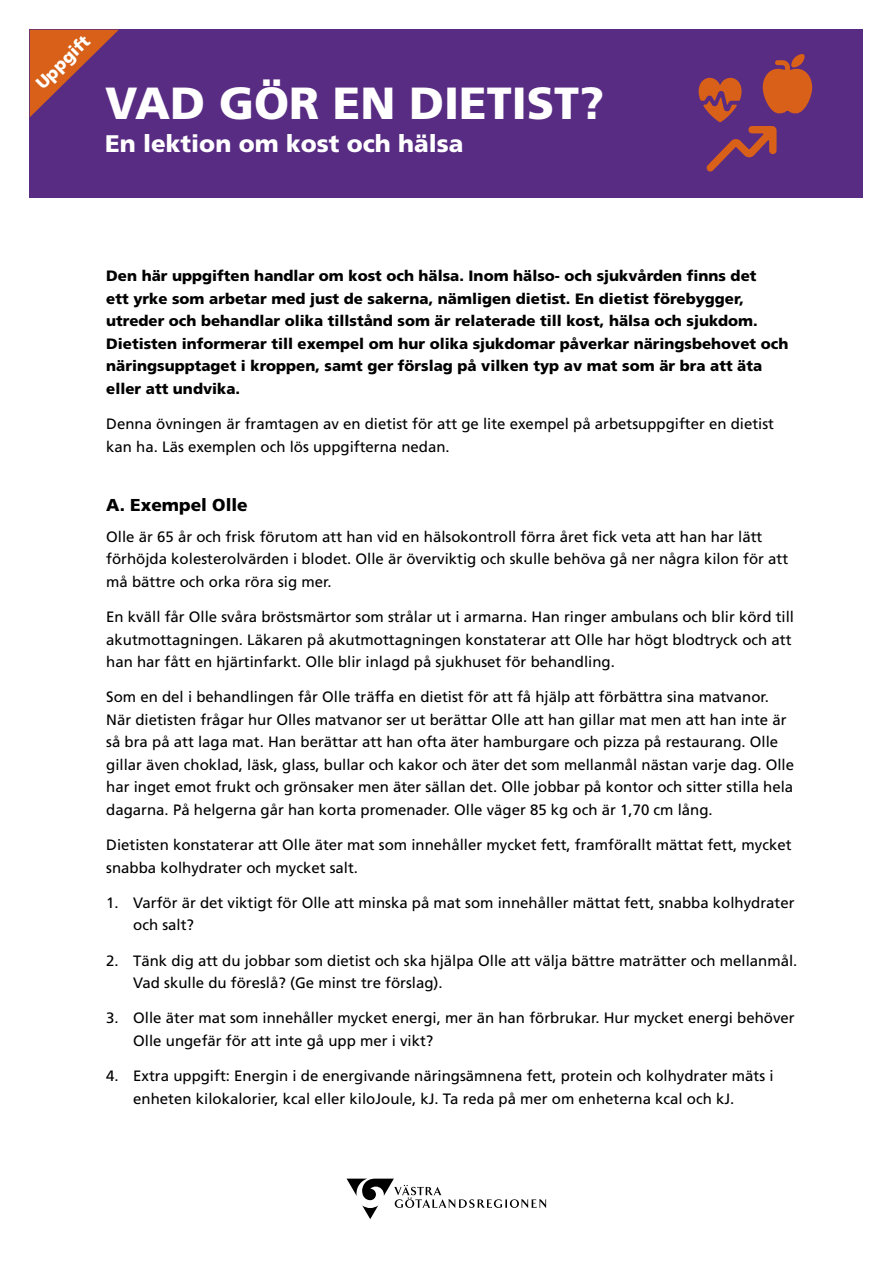
<style>
.page{position:relative;width:893px;height:1263px;background:#fff}
.page>*{position:absolute;margin:0;border:0;box-sizing:border-box;transform-origin:0 0}
.Rubrik_1_-_elevuppgi{font:900 45px "Frutiger LT Std";color:#fff}
.Rubrik_1_-_underrubr{font:900 24px "Frutiger LT Std";color:#fff}
.Rubrik_2_-_elevuppgi{font:900 17.25px "Frutiger LT Std";color:#000}
.t1{font:900 17.25px "Frutiger LT Std";color:#fff}
.Brödtext_-_elevuppgi{font:15px/22.5px "Frutiger LT Std";color:#000}
.Brödtext_-_elevuppgi-2{font:900 15px/22.5px "Frutiger LT Std";color:#000}
</style>
<div class="page">
<svg style="left:347px;top:1178px;width:199px;height:41px"></svg>
<div style="left:30px;top:30px;width:833px;height:168px;background:#582c83"></div>
<svg style="left:30px;top:30px;width:89px;height:87px"></svg>
<svg style="left:699px;top:54px;width:113px;height:118px"></svg>
<p class="t1" style="left:31px;top:79px;width:70px;rotate:-45deg">Uppgift</p>
<h1 class="Rubrik_1_-_elevuppgi" style="left:105px;top:76px;width:501px">VAD GÖR EN DIETIST?</h1>
<h1 class="Rubrik_1_-_underrubr" style="left:105px;top:129px;width:360px">En lektion om kost och hälsa</h1>
<p class="Brödtext_-_elevuppgi-2" style="left:106px;top:265px;width:683px">Den här uppgiften handlar om kost och hälsa. Inom hälso- och sjukvården finns det<br>ett yrke som arbetar med just de sakerna, nämligen dietist. En dietist förebygger, utreder och behandlar olika tillstånd som är relaterade till kost, hälsa och sjukdom.<br>Dietisten informerar till exempel om hur olika sjukdomar påverkar näringsbehovet och näringsupptaget i kroppen, samt ger förslag på vilken typ av mat som är bra att äta eller att undvika.</p>
<p class="Brödtext_-_elevuppgi" style="left:106px;top:413px;width:669px">Denna övningen är framtagen av en dietist för att ge lite exempel på arbetsuppgifter en dietist kan ha. Läs exemplen och lös uppgifterna nedan.</p>
<h2 class="Rubrik_2_-_elevuppgi" style="left:106px;top:494px;width:143px">A. Exempel Olle</h2>
<p class="Brödtext_-_elevuppgi" style="left:106px;top:525px;width:683px">Olle är 65 år och frisk förutom att han vid en hälsokontroll förra året fick veta att han har lätt förhöjda kolesterolvärden i blodet. Olle är överviktig och skulle behöva gå ner några kilon för att må bättre och orka röra sig mer.</p>
<p class="Brödtext_-_elevuppgi" style="left:106px;top:606px;width:689px">En kväll får Olle svåra bröstsmärtor som strålar ut i armarna. Han ringer ambulans och blir körd till akutmottagningen. Läkaren på akutmottagningen konstaterar att Olle har högt blodtryck och att han har fått en hjärtinfarkt. Olle blir inlagd på sjukhuset för behandling.</p>
<p class="Brödtext_-_elevuppgi" style="left:106px;top:686px;width:689px">Som en del i behandlingen får Olle träffa en dietist för att få hjälp att förbättra sina matvanor.<br>När dietisten frågar hur Olles matvanor ser ut berättar Olle att han gillar mat men att han inte är så bra på att laga mat. Han berättar att han ofta äter hamburgare och pizza på restaurang. Olle gillar även choklad, läsk, glass, bullar och kakor och äter det som mellanmål nästan varje dag. Olle har inget emot frukt och grönsaker men äter sällan det. Olle jobbar på kontor och sitter stilla hela dagarna. På helgerna går han korta promenader. Olle väger 85 kg och är 1,70 cm lång.</p>
<p class="Brödtext_-_elevuppgi" style="left:106px;top:834px;width:687px">Dietisten konstaterar att Olle äter mat som innehåller mycket fett, framförallt mättat fett, mycket snabba kolhydrater och mycket salt.</p>
<p class="Brödtext_-_elevuppgi" style="left:133px;top:891px;width:663px;text-indent:-27px">1. Varför är det viktigt för Olle att minska på mat som innehåller mättat fett, snabba kolhydrater och salt?</p>
<p class="Brödtext_-_elevuppgi" style="left:133px;top:949px;width:666px;text-indent:-27px">2. Tänk dig att du jobbar som dietist och ska hjälpa Olle att välja bättre maträtter och mellanmål.<br>Vad skulle du föreslå? (Ge minst tre förslag).</p>
<p class="Brödtext_-_elevuppgi" style="left:133px;top:1007px;width:663px;text-indent:-27px">3. Olle äter mat som innehåller mycket energi, mer än han förbrukar. Hur mycket energi behöver<br>Olle ungefär för att inte gå upp mer i vikt?</p>
<p class="Brödtext_-_elevuppgi" style="left:133px;top:1065px;width:642px;text-indent:-27px">4. Extra uppgift: Energin i de energivande näringsämnena fett, protein och kolhydrater mäts i enheten kilokalorier, kcal eller kiloJoule, kJ. Ta reda på mer om enheterna kcal och kJ.</p>
</div>
